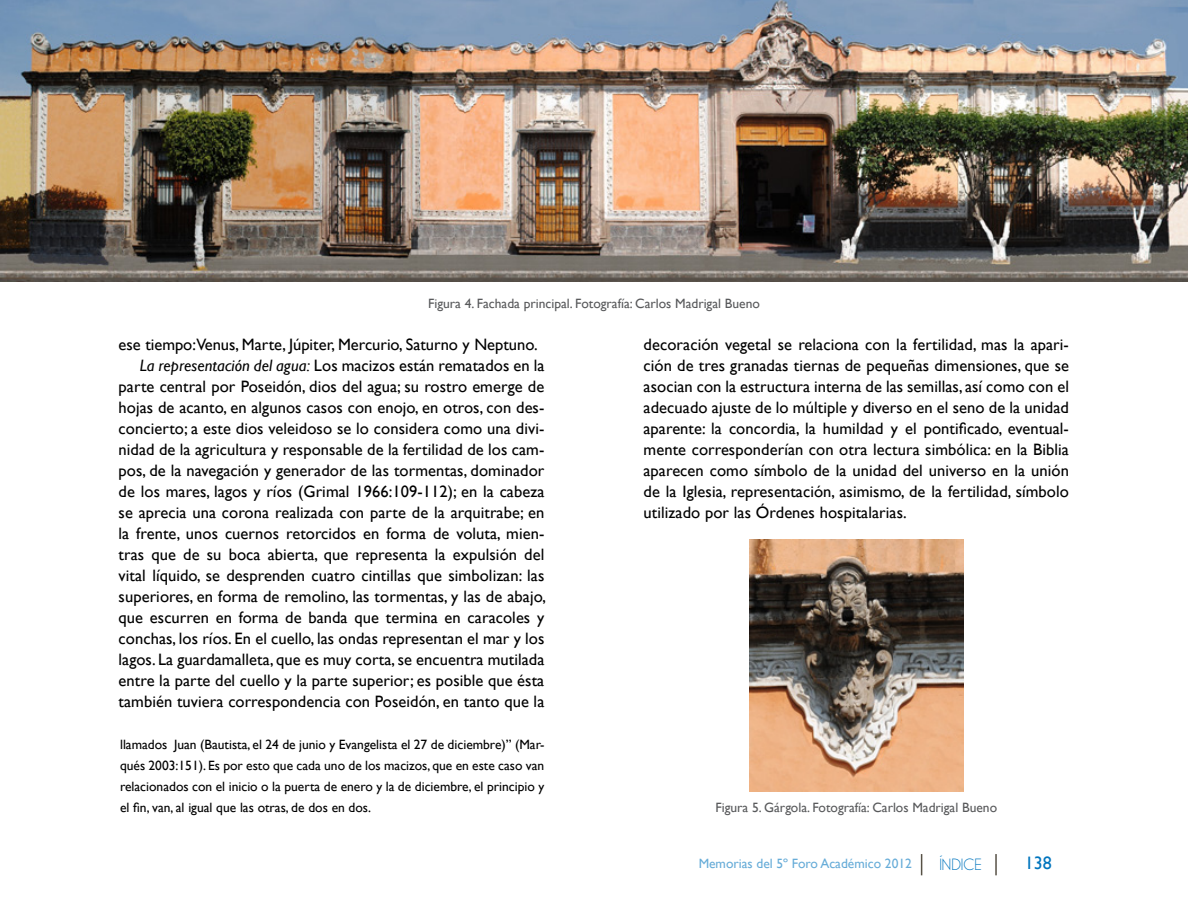
<style>
.page{position:relative;width:1188px;height:918px;background:#fff}
.page>*{position:absolute;margin:0;border:0;box-sizing:border-box;transform-origin:0 0}
.t1{font:18px "Gill Sans";color:#0075be}
.t2{font:16.5px/21px "Gill Sans";letter-spacing:.005em;color:#000;text-align:justify}
.t3{font:16.5px "Champagne&Limousines";color:#0075be}
.t4{font:13.5px/21px "Gill Sans";color:#000;text-align:justify}
.t5{font:13.5px "Gill Sans";color:#58595b}
.t6{font:13.5px "Gill Sans";color:#0075be}
.s1{font-style:italic}
</style>
<div class="page">
<hr style="left:995px;top:854px;width:2px;height:21px;background:#575146">
<svg style="left:921px;top:854px;width:1px;height:21px"></svg>
<img style="left:0;top:0;width:1188px;height:281px">
<img style="left:749px;top:539px;width:214px;height:252px">
<p class="t5" style="left:428px;top:296px;width:333px">Figura 4. Fachada principal. Fotografía: Carlos Madrigal Bueno</p>
<p class="t2" style="left:119px;top:334px;width:421px">ese tiempo:Venus, Marte, Júpiter, Mercurio, Saturno y Neptuno.</p>
<p class="t2" style="left:140px;top:355px;width:406px"><span class="s1">La representación del agua:</span> Los macizos están rematados en la</p>
<p class="t2" style="left:119px;top:376px;width:427px">parte central por Poseidón, dios del agua; su rostro emerge de</p>
<p class="t2" style="left:119px;top:397px;width:427px">hojas de acanto, en algunos casos con enojo, en otros, con des-</p>
<p class="t2" style="left:119px;top:418px;width:427px">concierto; a este dios veleidoso se lo considera como una divi-</p>
<p class="t2" style="left:119px;top:439px;width:427px">nidad de la agricultura y responsable de la fertilidad de los cam-</p>
<p class="t2" style="left:119px;top:460px;width:427px">pos, de la navegación y generador de las tormentas, dominador</p>
<p class="t2" style="left:119px;top:481px;width:427px">de los mares, lagos y ríos (Grimal 1966:109-112); en la cabeza</p>
<p class="t2" style="left:119px;top:502px;width:427px">se aprecia una corona realizada con parte de la arquitrabe; en</p>
<p class="t2" style="left:119px;top:523px;width:427px">la frente, unos cuernos retorcidos en forma de voluta, mien-</p>
<p class="t2" style="left:119px;top:544px;width:427px">tras que de su boca abierta, que representa la expulsión del</p>
<p class="t2" style="left:119px;top:565px;width:427px">vital líquido, se desprenden cuatro cintillas que simbolizan: las</p>
<p class="t2" style="left:119px;top:586px;width:429px">superiores, en forma de remolino, las tormentas, y las de abajo,</p>
<p class="t2" style="left:119px;top:607px;width:427px">que escurren en forma de banda que termina en caracoles y</p>
<p class="t2" style="left:119px;top:628px;width:427px">conchas, los ríos. En el cuello, las ondas representan el mar y los</p>
<p class="t2" style="left:119px;top:649px;width:427px">lagos. La guardamalleta, que es muy corta, se encuentra mutilada</p>
<p class="t2" style="left:119px;top:670px;width:427px">entre la parte del cuello y la parte superior; es posible que ésta</p>
<p class="t2" style="left:119px;top:691px;width:427px">también tuviera correspondencia con Poseidón, en tanto que la</p>
<p class="t4" style="left:120px;top:734px;width:426px">llamados Juan (Bautista, el 24 de junio y Evangelista el 27 de diciembre)” (Mar&shy;qués 2003:151). Es por esto que cada uno de los macizos, que en este caso van relacionados con el inicio o la puerta de enero y la de diciembre, el principio y el fin, van, al igual que las otras, de dos en dos.</p>
<p class="t2" style="left:644px;top:334px;width:427px">decoración vegetal se relaciona con la fertilidad, mas la apari&shy;ción de tres granadas tiernas de pequeñas dimensiones, que se asocian con la estructura interna de las semillas, así como con el adecuado ajuste de lo múltiple y diverso en el seno de la unidad aparente: la concordia, la humildad y el pontificado, eventual&shy;mente corresponderían con otra lectura simbólica: en la Biblia aparecen como símbolo de la unidad del universo en la unión de la Iglesia, representación, asimismo, de la fertilidad, símbolo utilizado por las Órdenes hospitalarias.</p>
<p class="t5" style="left:715px;top:800px;width:283px">Figura 5. Gárgola. Fotografía: Carlos Madrigal Bueno</p>
<p class="t6" style="left:699px;top:856px;width:215px">Memorias del 5º Foro Académico 2012</p>
<p class="t3" style="left:939px;top:855px;width:44px">ÍNDICE</p>
<p class="t1" style="left:1025px;top:853px;width:28px">138</p>
</div>
